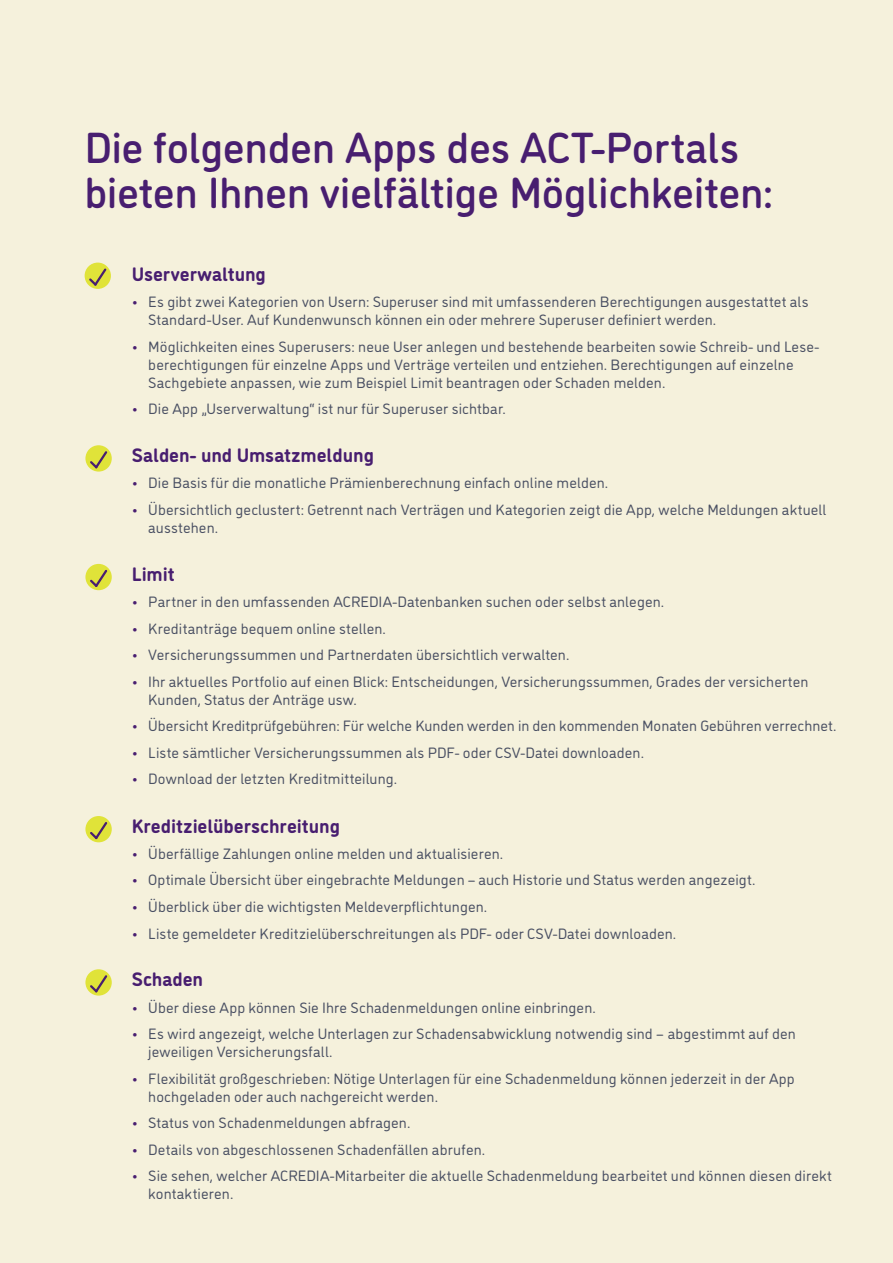
<style>
.page{position:relative;width:893px;height:1263px;background:#f5f1dc}
.page>*{position:absolute;margin:0;border:0;box-sizing:border-box;transform-origin:0 0}
.t1{font:500 43.5px/45px "DI Nosaur";letter-spacing:-.01em;color:#481e70}
.t2{font:700 19.5px "DI Nosaur";letter-spacing:-.005em;color:#481e70}
.t3{font:15px/18px "DI Nosaur";letter-spacing:.01em;color:#4a5063}
.s1{color:#481e70}
</style>
<div class="page">
<div style="left:85px;top:263px;width:26px;height:26px;background:#e0e339;border-radius:50%"></div>
<svg style="left:89px;top:268px;width:17px;height:18px"></svg>
<svg style="left:85px;top:445px;width:27px;height:27px"></svg>
<svg style="left:90px;top:451px;width:17px;height:17px"></svg>
<div style="left:85px;top:564px;width:27px;height:26px;background:#e0e339;border-radius:50%"></div>
<svg style="left:90px;top:570px;width:17px;height:17px"></svg>
<div style="left:85px;top:816px;width:27px;height:26px;background:#e0e339;border-radius:50%"></div>
<svg style="left:90px;top:822px;width:17px;height:17px"></svg>
<div style="left:85px;top:969px;width:27px;height:26px;background:#e0e339;border-radius:50%"></div>
<svg style="left:90px;top:975px;width:17px;height:17px"></svg>
<h1 class="t1" style="left:84px;top:122px;width:690px">Die folgenden Apps des ACT-Portals bieten Ihnen vielfältige Möglichkeiten:</h1>
<h2 class="t2" style="left:132px;top:259px;width:136px">Userverwaltung</h2>
<p class="t3" style="left:148px;top:292px;width:662px;text-indent:-16px"><span class="s1">•</span> Es gibt zwei Kategorien von Usern: Superuser sind mit umfassenderen Berechtigungen ausgestattet als<br>Standard-User. Auf Kundenwunsch können ein oder mehrere Superuser definiert werden.</p>
<p class="t3" style="left:148px;top:336px;width:672px;text-indent:-16px"><span class="s1">•</span> Möglichkeiten eines Superusers: neue User anlegen und bestehende bearbeiten sowie Schreib- und Lese&shy;berechtigungen für einzelne Apps und Verträge verteilen und entziehen. Berechtigungen auf einzelne<br>Sachgebiete anpassen, wie zum Beispiel Limit beantragen oder Schaden melden.</p>
<p class="t3" style="left:132px;top:399px;width:375px"><span class="s1">•</span> Die App „Userverwaltung“ ist nur für Superuser sichtbar.</p>
<h2 class="t2" style="left:132px;top:440px;width:244px">Salden- und Umsatzmeldung</h2>
<p class="t3" style="left:132px;top:473px;width:478px"><span class="s1">•</span> Die Basis für die monatliche Prämienberechnung einfach online melden.</p>
<p class="t3" style="left:148px;top:500px;width:680px;text-indent:-16px"><span class="s1">•</span> Übersichtlich geclustert: Getrennt nach Verträgen und Kategorien zeigt die App, welche Meldungen aktuell ausstehen.</p>
<h2 class="t2" style="left:132px;top:559px;width:44px">Limit</h2>
<p class="t3" style="left:132px;top:592px;width:534px"><span class="s1">•</span> Partner in den umfassenden ACREDIA-Datenbanken suchen oder selbst anlegen.</p>
<p class="t3" style="left:132px;top:618px;width:255px"><span class="s1">•</span> Kreditanträge bequem online stellen.</p>
<p class="t3" style="left:132px;top:645px;width:439px"><span class="s1">•</span> Versicherungssummen und Partnerdaten übersichtlich verwalten.</p>
<p class="t3" style="left:148px;top:671px;width:662px;text-indent:-16px"><span class="s1">•</span> Ihr aktuelles Portfolio auf einen Blick: Entscheidungen, Versicherungssummen, Grades der versicherten<br>Kunden, Status der Anträge usw.</p>
<p class="t3" style="left:132px;top:716px;width:706px"><span class="s1">•</span> Übersicht Kreditprüfgebühren: Für welche Kunden werden in den kommenden Monaten Gebühren verrechnet.</p>
<p class="t3" style="left:132px;top:742px;width:514px"><span class="s1">•</span> Liste sämtlicher Versicherungssummen als PDF- oder CSV-Datei downloaden.</p>
<p class="t3" style="left:132px;top:769px;width:267px"><span class="s1">•</span> Download der letzten Kreditmitteilung.</p>
<h2 class="t2" style="left:132px;top:811px;width:210px">Kreditzielüberschreitung</h2>
<p class="t3" style="left:132px;top:844px;width:373px"><span class="s1">•</span> Überfällige Zahlungen online melden und aktualisieren.</p>
<p class="t3" style="left:132px;top:870px;width:625px"><span class="s1">•</span> Optimale Übersicht über eingebrachte Meldungen – auch Historie und Status werden angezeigt.</p>
<p class="t3" style="left:132px;top:897px;width:357px"><span class="s1">•</span> Überblick über die wichtigsten Meldeverpflichtungen.</p>
<p class="t3" style="left:132px;top:923px;width:546px"><span class="s1">•</span> Liste gemeldeter Kreditzielüberschreitungen als PDF- oder CSV-Datei downloaden.</p>
<h2 class="t2" style="left:132px;top:965px;width:73px">Schaden</h2>
<p class="t3" style="left:132px;top:997px;width:465px"><span class="s1">•</span> Über diese App können Sie Ihre Schadenmeldungen online einbringen.</p>
<p class="t3" style="left:148px;top:1024px;width:649px;text-indent:-16px"><span class="s1">•</span> Es wird angezeigt, welche Unterlagen zur Schadensabwicklung notwendig sind – abgestimmt auf den jeweiligen Versicherungsfall.</p>
<p class="t3" style="left:148px;top:1068px;width:648px;text-indent:-16px"><span class="s1">•</span> Flexibilität großgeschrieben: Nötige Unterlagen für eine Schadenmeldung können jederzeit in der App hochgeladen oder auch nachgereicht werden.</p>
<p class="t3" style="left:132px;top:1113px;width:280px"><span class="s1">•</span> Status von Schadenmeldungen abfragen.</p>
<p class="t3" style="left:132px;top:1139px;width:355px"><span class="s1">•</span> Details von abgeschlossenen Schadenfällen abrufen.</p>
<p class="t3" style="left:148px;top:1166px;width:685px;text-indent:-16px"><span class="s1">•</span> Sie sehen, welcher ACREDIA-Mitarbeiter die aktuelle Schadenmeldung bearbeitet und können diesen direkt kontaktieren.</p>
</div>
